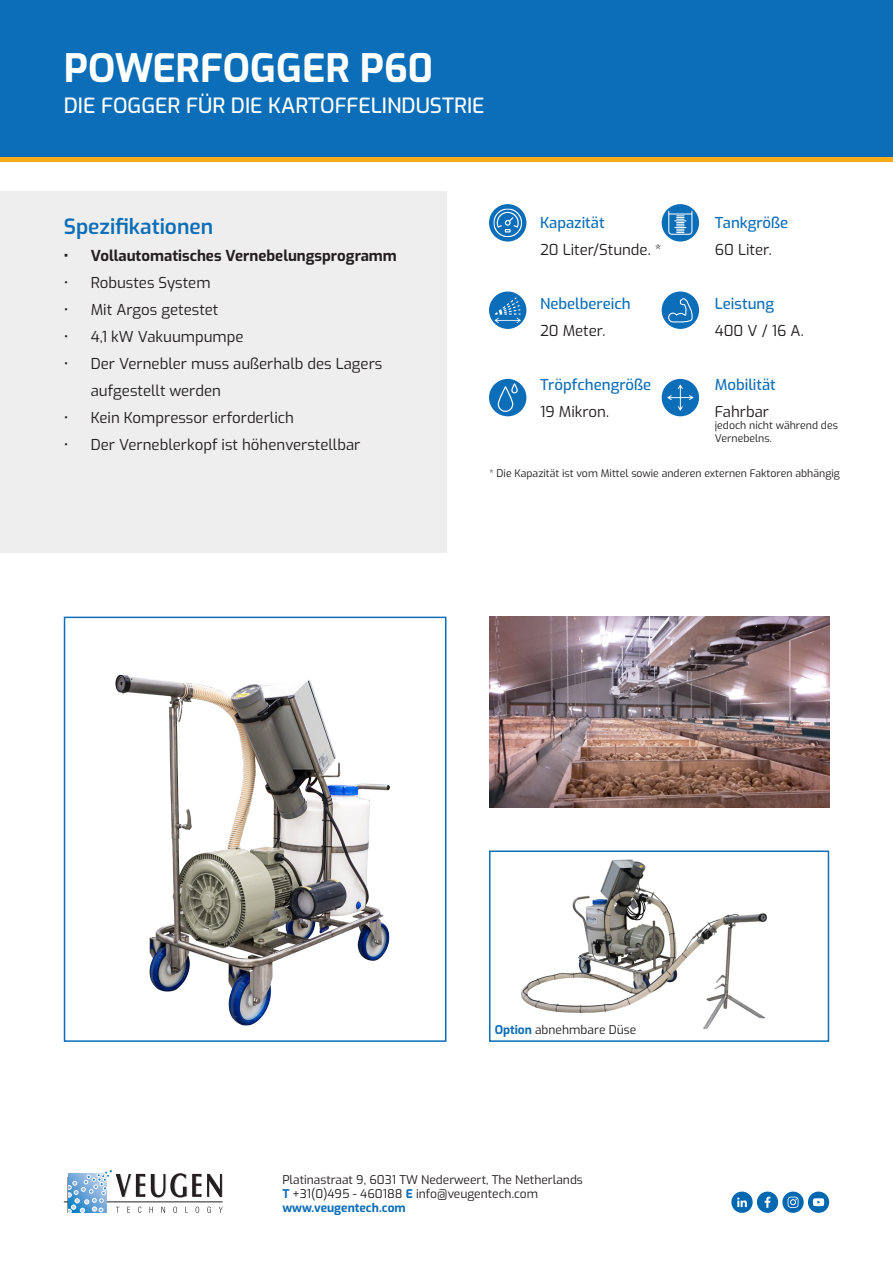
<style>
.page{position:relative;width:893px;height:1263px;background:#fff}
.page>*{position:absolute;margin:0;border:0;box-sizing:border-box;transform-origin:0 0}
.t1{font:700 39px "Exo";color:#fff}
.t2{font:500 21px "Exo";color:#fff}
.t3{font:600 21px "Exo";color:#0c6eb8}
.t4{font:15px/27px "Exo";color:#231f20}
.t5{font:500 15px "Exo";color:#0c6eb8}
.t6{font:700 15px "Exo";color:#231f20}
.t7{font:12px "Exo";color:#231f20}
.t8{font:700 12px "Exo";color:#0c6eb8}
.t9{font:10.5px/12.6px "Exo";color:#231f20}
.s1{font-weight:700;color:#0c6eb8}
</style>
<div class="page">
<div style="left:0;top:0;width:893px;height:157px;background:#0c6eb8"></div>
<div style="left:0;top:157px;width:893px;height:5px;background:#faab1a"></div>
<hr style="left:64px;top:1201px;width:159px;height:1px;background:#231f20">
<svg style="left:67px;top:1169px;width:156px;height:44px"></svg>
<svg style="left:731px;top:1191px;width:98px;height:22px"></svg>
<div style="left:489px;top:204px;width:37px;height:38px;background:#0c6eb8;border-radius:50%"></div>
<svg style="left:493px;top:208px;width:29px;height:29px"></svg>
<div style="left:489px;top:291px;width:37px;height:38px;background:#0c6eb8;border-radius:50%"></div>
<svg style="left:495px;top:297px;width:26px;height:26px"></svg>
<div style="left:489px;top:379px;width:37px;height:37px;background:#0c6eb8;border-radius:50%"></div>
<svg style="left:498px;top:383px;width:20px;height:29px"></svg>
<div style="left:662px;top:204px;width:37px;height:38px;background:#0c6eb8;border-radius:50%"></div>
<svg style="left:668px;top:211px;width:24px;height:24px"></svg>
<div style="left:662px;top:291px;width:37px;height:38px;background:#0c6eb8;border-radius:50%"></div>
<svg style="left:668px;top:298px;width:25px;height:24px"></svg>
<div style="left:662px;top:379px;width:37px;height:37px;background:#0c6eb8;border-radius:50%"></div>
<svg style="left:667px;top:385px;width:26px;height:26px"></svg>
<div style="left:0;top:191px;width:446px;height:362px;background:#eeeeef"></div>
<img style="left:115px;top:674px;width:275px;height:352px">
<div style="left:64px;top:617px;width:382px;height:425px;border:2px solid #0c6eb8"></div>
<img style="left:489px;top:617px;width:340px;height:191px">
<img style="left:521px;top:859px;width:246px;height:171px">
<div style="left:489px;top:850px;width:340px;height:192px;border:2px solid #0c6eb8"></div>
<p class="t1" style="left:64px;top:38px;width:371px">POWERFOGGER P60</p>
<p class="t2" style="left:64px;top:90px;width:422px">DIE FOGGER FÜR DIE KARTOFFELINDUSTRIE</p>
<p class="t3" style="left:64px;top:210px;width:151px">Spezifikationen</p>
<p class="t6" style="left:64px;top:244px;width:335px">• Vollautomatisches Vernebelungsprogramm</p>
<p class="t4" style="left:64px;top:268px;width:148px">• Robustes System</p>
<p class="t4" style="left:64px;top:295px;width:156px">• Mit Argos getestet</p>
<p class="t4" style="left:64px;top:322px;width:181px">• 4,1 kW Vakuumpumpe</p>
<p class="t4" style="left:91px;top:349px;width:293px;text-indent:-27px">• Der Vernebler muss außerhalb des Lagers aufgestellt werden</p>
<p class="t4" style="left:64px;top:403px;width:232px">• Kein Kompressor erforderlich</p>
<p class="t4" style="left:64px;top:430px;width:298px">• Der Verneblerkopf ist höhenverstellbar</p>
<p class="t5" style="left:540px;top:211px;width:66px">Kapazität</p>
<p class="t4" style="left:540px;top:235px;width:123px">20 Liter/Stunde. *</p>
<p class="t5" style="left:715px;top:211px;width:75px">Tankgröße</p>
<p class="t4" style="left:715px;top:235px;width:58px">60 Liter.</p>
<p class="t5" style="left:540px;top:292px;width:92px">Nebelbereich</p>
<p class="t4" style="left:540px;top:316px;width:67px">20 Meter.</p>
<p class="t5" style="left:715px;top:292px;width:61px">Leistung</p>
<p class="t4" style="left:715px;top:316px;width:90px">400 V / 16 A.</p>
<p class="t5" style="left:540px;top:373px;width:113px">Tröpfchengröße</p>
<p class="t4" style="left:540px;top:397px;width:71px">19 Mikron.</p>
<p class="t5" style="left:715px;top:373px;width:63px">Mobilität</p>
<p class="t4" style="left:715px;top:397px;width:56px">Fahrbar</p>
<p class="t9" style="left:715px;top:419px;width:125px">jedoch nicht während des<br>Vernebelns.</p>
<p class="t9" style="left:489px;top:466px;width:352px">* Die Kapazität ist vom Mittel sowie anderen externen Faktoren abhängig</p>
<p class="t7" style="left:495px;top:1021px;width:143px"><span class="s1">Option</span> abnehmbare Düse</p>
<p class="t7" style="left:282px;top:1170px;width:302px">Platinastraat 9, 6031 TW Nederweert, The Netherlands</p>
<p class="t7" style="left:282px;top:1184px;width:257px"><span class="s1">T</span> +31(0)495 - 460188 <span class="s1">E</span> info@veugentech.com</p>
<p class="t8" style="left:282px;top:1198px;width:125px">www.veugentech.com</p>
</div>
